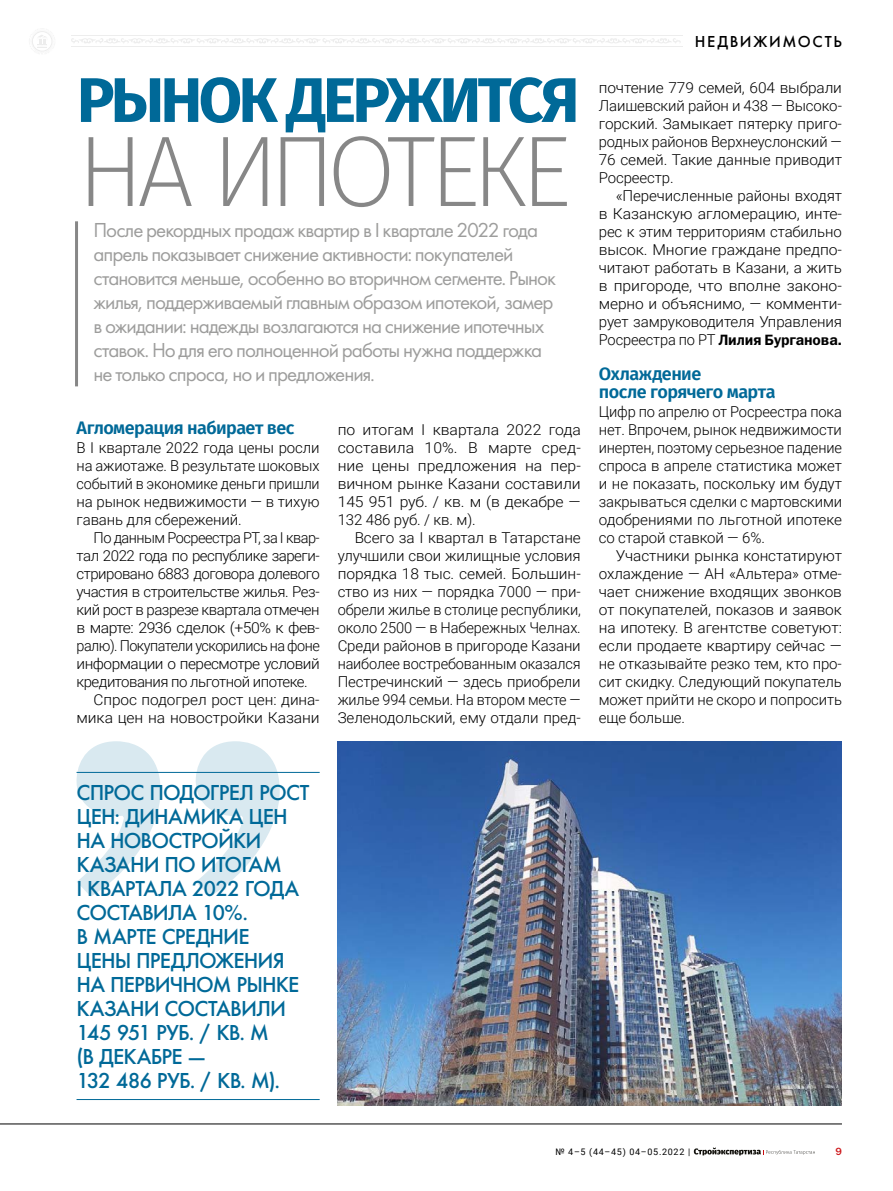
<style>
.page{position:relative;width:893px;height:1191px;background:#fff}
.page>*{position:absolute;margin:0;border:0;box-sizing:border-box;transform-origin:0 0}
.t1{font:200 100.5px "Fira Sans";letter-spacing:-.08em;color:#878787}
.t2{font:700 63px "Fira Sans";letter-spacing:-.06em;color:#006998}
.t3{font:22.5px/24px "Futura Medium C";letter-spacing:-.035em;color:#006998}
.t4{font:21px/24px "Futura Book C";letter-spacing:-.045em;color:#9d9d9c}
.t5{font:600 18px/18px "Fira Sans";letter-spacing:-.03em;color:#006998}
.t6{font:16.5px "Futura Medium C";letter-spacing:.105em;color:#000}
.t7{font:300 15px/18px "Roboto";letter-spacing:-.01em;color:#000;text-align:justify}
.t8{font:300 15px/18px "Roboto";letter-spacing:-.01em;color:#000;text-align:justify;scale:1.05 1}
.t9{font:300 15px "Roboto";letter-spacing:-.035em;color:#000}
.t10{font:300 15px "Roboto";letter-spacing:-.03em;color:#000}
.t11{font:300 15px "Roboto";letter-spacing:-.035em;color:#000;scale:.96 1}
.t12{font:15px "Franklin Gothic Demi C";letter-spacing:-.01em;color:#000}
.t13{font:300 15px "Roboto";letter-spacing:-.03em;color:#000;scale:1.05 1}
.t14{font:300 15px "Roboto";letter-spacing:-.01em;color:#000;scale:1.04 1}
.t15{font:10.5px "Franklin Gothic Medium C";color:#cd171a}
.t16{font:9px "Roboto";letter-spacing:.075em;color:#000}
.s1{font-family:"Roboto";font-weight:300}
</style>
<div class="page">
<svg style="left:32px;top:31px;width:20px;height:21px"></svg>
<hr style="left:71px;top:35px;width:124px;height:1px;background:#ededed">
<hr style="left:71px;top:46px;width:124px;height:1px;background:#ededed">
<hr style="left:195px;top:35px;width:487px;height:1px;background:#ededed">
<hr style="left:195px;top:46px;width:487px;height:1px;background:#ededed">
<svg style="left:71px;top:38px;width:610px;height:5px"></svg>
<img style="left:338px;top:741px;width:504px;height:365px">
<hr style="left:75px;top:221px;width:3px;height:165px;background:#878787">
<svg style="left:76px;top:741px;width:204px;height:155px"></svg>
<hr style="left:77px;top:772px;width:243px;height:1px;background:#006998">
<hr style="left:77px;top:1099px;width:243px;height:1px;background:#006998">
<svg style="left:694px;top:1147px;width:121px;height:8px"></svg>
<hr style="left:0;top:1123px;width:842px;height:1px;background:#000">
<h2 class="t2" style="left:77px;top:47px;width:504px">РЫНОК ДЕРЖИТСЯ</h2>
<h1 class="t1" style="left:77px;top:100px;width:496px">НА ИПОТЕКЕ</h1>
<p class="t4" style="left:94px;top:218px;width:464px">После рекордных продаж квартир в I квартале 2022 года апрель показывает снижение активности: покупателей становится меньше, особенно во вторичном сегменте. Рынок жилья, поддерживаемый главным образом ипотекой, замер в ожидании: надежды возлагаются на снижение ипотечных ставок. Но для его полноценной работы нужна поддержка не только спроса, но и предложения.</p>
<p class="t5" style="left:77px;top:417px;width:220px">Агломерация набирает вес</p>
<p class="t7" style="left:77px;top:438px;width:245px">В I квартале 2022 года цены росли на ажиотаже. В результате шоковых событий в экономике деньги пришли на рынок недвижимости — в тихую гавань для сбережений.</p>
<p class="t9" style="left:94px;top:527px;width:228px">По данным Росреестра РТ, за I квар-</p>
<p class="t10" style="left:77px;top:545px;width:245px">тал 2022 года по республике зареги-</p>
<p class="t10" style="left:77px;top:563px;width:245px">стрировано 6883 договора долевого</p>
<p class="t9" style="left:77px;top:581px;width:245px">участия в строительстве жилья. Рез-</p>
<p class="t9" style="left:77px;top:599px;width:245px">кий рост в разрезе квартала отмечен</p>
<p class="t13" style="left:77px;top:617px;width:233px">в марте: 2936 сделок (+50% к фев-</p>
<p class="t11" style="left:77px;top:635px;width:255px">ралю). Покупатели ускорились на фоне</p>
<p class="t10" style="left:77px;top:653px;width:245px">информации о пересмотре условий</p>
<p class="t9" style="left:77px;top:671px;width:233px">кредитования по льготной ипотеке.</p>
<p class="t7" style="left:94px;top:690px;width:228px">Спрос подогрел рост цен: дина-</p>
<p class="t14" style="left:77px;top:707px;width:235px">мика цен на новостройки Казани</p>
<p class="t8" style="left:338px;top:420px;width:233px">по итогам I квартала 2022 года составила 10%. В марте сред&shy;ние цены предложения на пер&shy;вичном рынке Казани составили 145 951 руб. / кв. м (в декабре — 132 486 руб. / кв. м).</p>
<p class="t7" style="left:338px;top:528px;width:245px;text-indent:17px">Всего за I квартал в Татарстане улучшили свои жилищные условия порядка 18 тыс. семей. Большин&shy;ство из них — порядка 7000 — при&shy;обрели жилье в столице республики, около 2500 — в Набережных Челнах.<br>Среди районов в пригороде Казани наиболее востребованным оказался Пестречинский — здесь приобрели жилье 994 семьи. На втором месте — Зеленодольский, ему отдали пред-</p>
<p class="t6" style="left:695px;top:32px;width:149px">НЕДВИЖИМОСТЬ</p>
<p class="t7" style="left:599px;top:78px;width:245px">почтение 779 семей, 604 выбрали Лаишевский район и 438 — Высоко&shy;горский. Замыкает пятерку приго&shy;родных районов Верхнеуслонский — 76 семей. Такие данные приводит Росреестр.</p>
<p class="t7" style="left:599px;top:186px;width:245px;text-indent:17px">«Перечисленные районы входят в Казанскую агломерацию, инте&shy;рес к этим территориям стабильно высок. Многие граждане предпо&shy;читают работать в Казани, а жить в пригороде, что вполне законо&shy;мерно и объяснимо, — комменти&shy;рует замруководителя Управления</p>
<p class="t12" style="left:599px;top:331px;width:245px"><span class="s1">Росреестра по РТ</span> Лилия Бурганова.</p>
<p class="t5" style="left:599px;top:363px;width:178px">Охлаждение<br>после горячего марта</p>
<p class="t7" style="left:599px;top:402px;width:245px">Цифр по апрелю от Росреестра пока нет. Впрочем, рынок недвижимости инертен, поэтому серьезное падение спроса в апреле статистика может и не показать, поскольку им будут закрываться сделки с мартовскими одобрениями по льготной ипотеке со старой ставкой — 6%.</p>
<p class="t7" style="left:599px;top:546px;width:245px;text-indent:17px">Участники рынка констатируют охлаждение — АН «Альтера» отме&shy;чает снижение входящих звонков от покупателей, показов и заявок на ипотеку. В агентстве советуют: если продаете квартиру сейчас — не отказывайте резко тем, кто про&shy;сит скидку. Следующий покупатель может прийти не скоро и попросить еще больше.</p>
<h3 class="t3" style="left:77px;top:780px;width:234px">СПРОС ПОДОГРЕЛ РОСТ<br>ЦЕН: ДИНАМИКА ЦЕН<br>НА НОВОСТРОЙКИ<br>КАЗАНИ ПО ИТОГАМ<br>I КВАРТАЛА 2022 ГОДА<br>СОСТАВИЛА 10%.<br>В МАРТЕ СРЕДНИЕ<br>ЦЕНЫ ПРЕДЛОЖЕНИЯ<br>НА ПЕРВИЧНОМ РЫНКЕ<br>КАЗАНИ СОСТАВИЛИ<br>145 951 РУБ. / КВ. М<br>(В ДЕКАБРЕ —<br>132 486 РУБ. / КВ. М).</h3>
<p class="t16" style="left:555px;top:1145px;width:136px">№ 4–5 (44–45) 04–05.2022 |</p>
<p class="t15" style="left:835px;top:1146px;width:8px">9</p>
</div>
